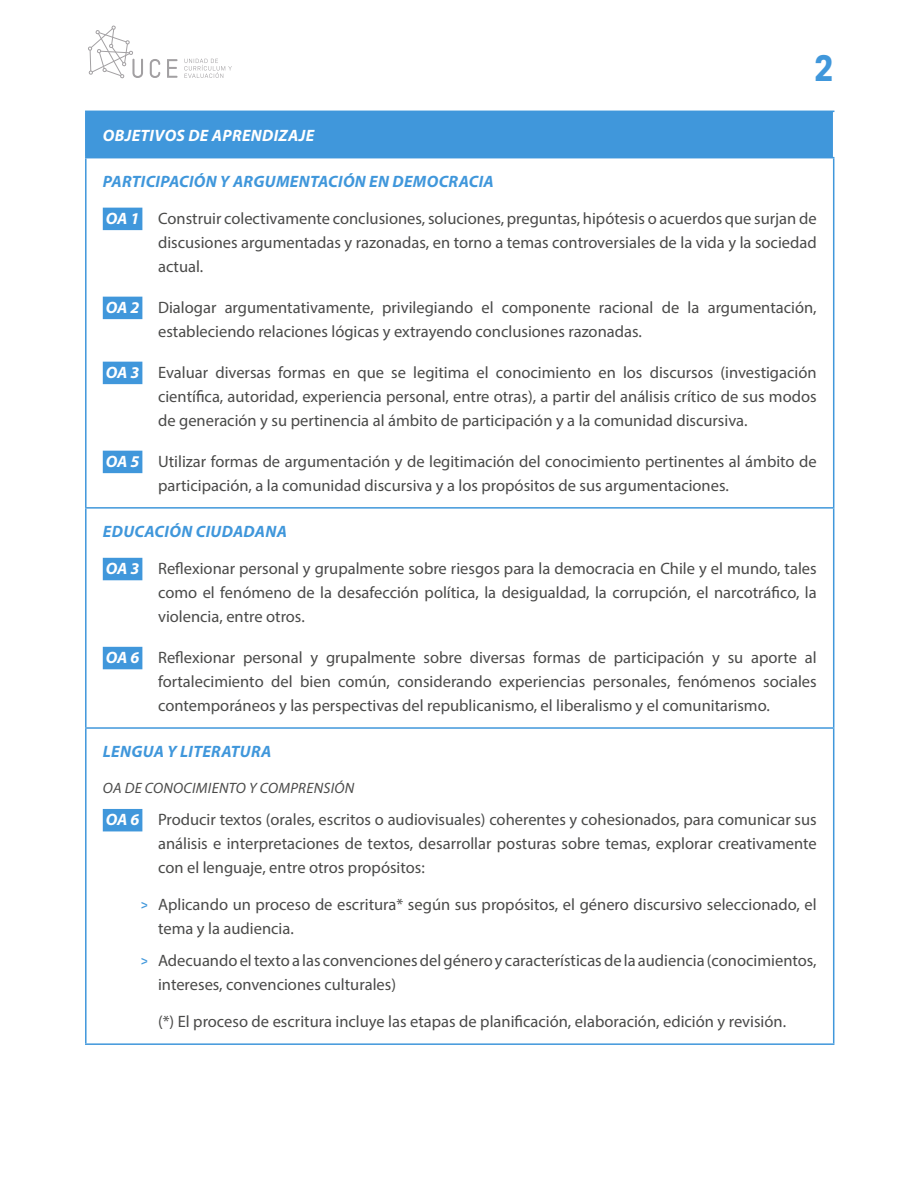
<style>
.page{position:relative;width:918px;height:1188px;background:#fff}
.page>*{position:absolute;margin:0;border:0;box-sizing:border-box;transform-origin:0 0}
.t1{font:700 34.5px "Sailec";color:#4097db}
.t2{font:16.5px/24px "Myriad Pro";color:#4a4a49;text-align:justify}
.t3{font:italic 700 16.5px "Myriad Pro";letter-spacing:.02em;color:#4097db}
.t4{font:italic 700 16.5px "Myriad Pro";letter-spacing:.02em;color:#fff}
.t5{font:italic 15px "Myriad Pro";letter-spacing:.02em;color:#4a4a49}
.s1{font-weight:700;font-style:italic;color:#fff}
.s2{font-family:"gob CL";color:#4097db}
</style>
<div class="page">
<svg style="left:150px;top:59px;width:10px;height:19px"></svg>
<svg style="left:167px;top:59px;width:11px;height:19px"></svg>
<svg style="left:184px;top:59px;width:48px;height:19px"></svg>
<svg style="left:88px;top:26px;width:55px;height:52px"></svg>
<div style="left:86px;top:111px;width:748px;height:47px;background:#4097db"></div>
<hr style="left:833px;top:112px;width:1px;height:45px;background:#fff">
<hr style="left:85px;top:112px;width:2px;height:45px;background:#4097db">
<hr style="left:85px;top:111px;width:749px;height:1px;background:#4097db">
<hr style="left:85px;top:158px;width:2px;height:349px;background:#4097db">
<hr style="left:85px;top:157px;width:749px;height:1px;background:#4097db">
<hr style="left:833px;top:158px;width:1px;height:349px;background:#4097db">
<hr style="left:85px;top:509px;width:2px;height:218px;background:#4097db">
<hr style="left:85px;top:507px;width:749px;height:2px;background:#4097db">
<hr style="left:833px;top:509px;width:1px;height:218px;background:#4097db">
<hr style="left:85px;top:729px;width:2px;height:314px;background:#4097db">
<hr style="left:85px;top:727px;width:749px;height:2px;background:#4097db">
<hr style="left:833px;top:729px;width:1px;height:314px;background:#4097db">
<hr style="left:85px;top:1043px;width:749px;height:2px;background:#4097db">
<div style="left:103px;top:208px;width:39px;height:22px;background:#4097db"></div>
<div style="left:103px;top:297px;width:39px;height:22px;background:#4097db"></div>
<div style="left:103px;top:362px;width:39px;height:22px;background:#4097db"></div>
<div style="left:103px;top:451px;width:39px;height:22px;background:#4097db"></div>
<div style="left:103px;top:558px;width:39px;height:22px;background:#4097db"></div>
<div style="left:103px;top:647px;width:39px;height:22px;background:#4097db"></div>
<div style="left:103px;top:809px;width:39px;height:22px;background:#4097db"></div>
<h1 class="t1" style="left:814px;top:44px;width:20px">2</h1>
<p class="t4" style="left:103px;top:124px;width:213px">OBJETIVOS DE APRENDIZAJE</p>
<p class="t3" style="left:103px;top:171px;width:392px">PARTICIPACIÓN Y ARGUMENTACIÓN EN DEMOCRACIA</p>
<p class="t2" style="left:158px;top:206px;width:660px;text-indent:-52px"><span class="s1">OA 1</span> Construir colectivamente conclusiones, soluciones, preguntas, hipótesis o acuerdos que surjan de discusiones argumentadas y razonadas, en torno a temas controversiales de la vida y la sociedad actual.</p>
<p class="t2" style="left:158px;top:295px;width:660px;text-indent:-52px"><span class="s1">OA 2</span> Dialogar argumentativamente, privilegiando el componente racional de la argumentación, estableciendo relaciones lógicas y extrayendo conclusiones razonadas.</p>
<p class="t2" style="left:158px;top:360px;width:660px;text-indent:-52px"><span class="s1">OA 3</span> Evaluar diversas formas en que se legitima el conocimiento en los discursos (investigación científica, autoridad, experiencia personal, entre otras), a partir del análisis crítico de sus modos de generación y su pertinencia al ámbito de participación y a la comunidad discursiva.</p>
<p class="t2" style="left:158px;top:449px;width:660px;text-indent:-52px"><span class="s1">OA 5</span> Utilizar formas de argumentación y de legitimación del conocimiento pertinentes al ámbito de participación, a la comunidad discursiva y a los propósitos de sus argumentaciones.</p>
<p class="t3" style="left:103px;top:521px;width:185px">EDUCACIÓN CIUDADANA</p>
<p class="t2" style="left:158px;top:556px;width:660px;text-indent:-52px"><span class="s1">OA 3</span> Reflexionar personal y grupalmente sobre riesgos para la democracia en Chile y el mundo, tales como el fenómeno de la desafección política, la desigualdad, la corrupción, el narcotráfico, la violencia, entre otros.</p>
<p class="t2" style="left:158px;top:645px;width:660px;text-indent:-52px"><span class="s1">OA 6</span> Reflexionar personal y grupalmente sobre diversas formas de participación y su aporte al fortalecimiento del bien común, considerando experiencias personales, fenómenos sociales contemporáneos y las perspectivas del republicanismo, el liberalismo y el comunitarismo.</p>
<p class="t3" style="left:103px;top:741px;width:170px">LENGUA Y LITERATURA</p>
<p class="t5" style="left:103px;top:778px;width:253px">OA DE CONOCIMIENTO Y COMPRENSIÓN</p>
<p class="t2" style="left:158px;top:807px;width:660px;text-indent:-52px"><span class="s1">OA 6</span> Producir textos (orales, escritos o audiovisuales) coherentes y cohesionados, para comunicar sus análisis e interpretaciones de textos, desarrollar posturas sobre temas, explorar creativamente con el lenguaje, entre otros propósitos:</p>
<p class="t2" style="left:158px;top:892px;width:660px;text-indent:-17px"><span class="s2">&gt;</span> Aplicando un proceso de escritura* según sus propósitos, el género discursivo seleccionado, el tema y la audiencia.</p>
<p class="t2" style="left:158px;top:949px;width:660px;text-indent:-17px"><span class="s2">&gt;</span> Adecuando el texto a las convenciones del género y características de la audiencia (conocimientos, intereses, convenciones culturales)</p>
<p class="t2" style="left:158px;top:1009px;width:630px">(*) El proceso de escritura incluye las etapas de planificación, elaboración, edición y revisión.</p>
</div>
